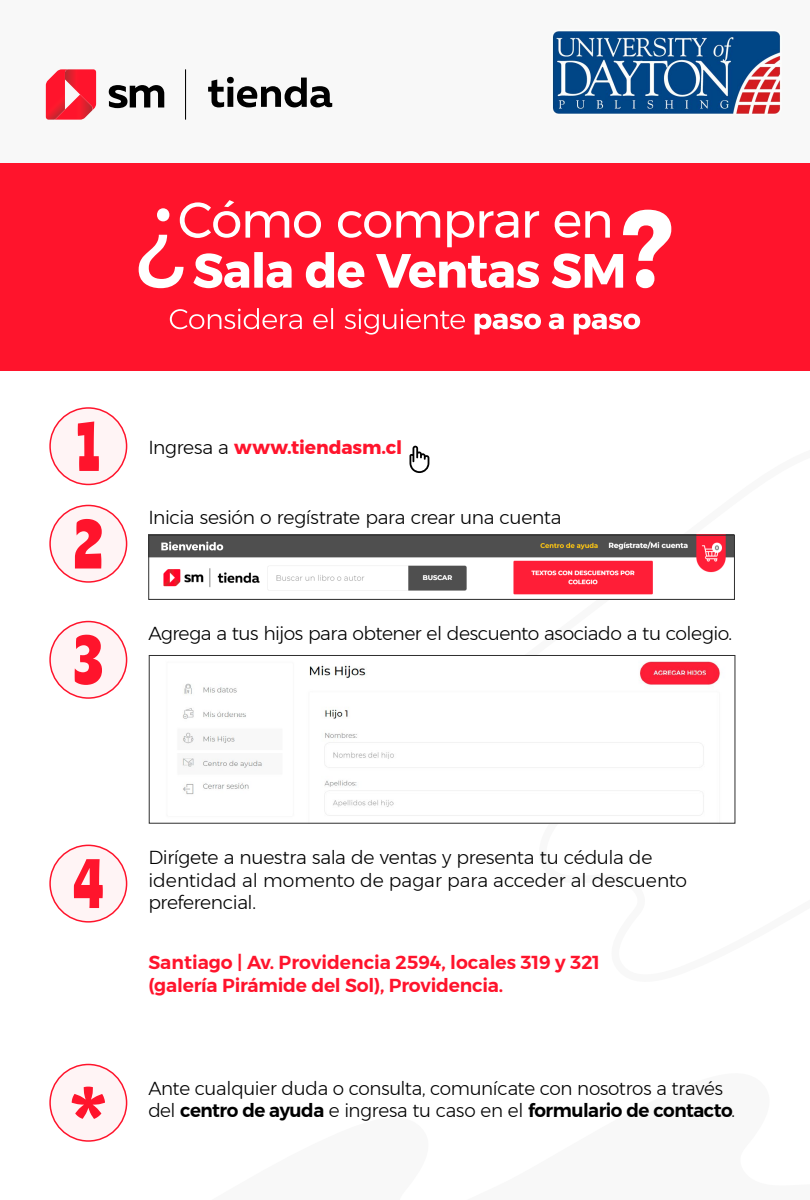
<style>
.page{position:relative;width:810px;height:1200px;background:#fff}
.page>*{position:absolute;margin:0;border:0;box-sizing:border-box;transform-origin:0 0}
.t1{font:300 18.75px/22.5px "Montserrat";letter-spacing:-.02em;color:#000}
.t2{font:600 18.75px/22.5px "Montserrat";color:#ff142c}
.t3{font:700 18.75px "Montserrat";letter-spacing:-.01em;color:#ff142c}
.s1{font-weight:300;color:#000}
.s2{font-weight:600}
</style>
<div class="page">
<div style="left:0;top:0;width:810px;height:164px;background:#f8f8f8"></div>
<div style="left:0;top:164px;width:810px;height:207px;background:#ff142c"></div>
<hr style="left:185px;top:69px;width:1px;height:51px;background:#000">
<svg style="left:208px;top:77px;width:124px;height:30px"></svg>
<svg style="left:109px;top:85px;width:55px;height:23px"></svg>
<svg style="left:46px;top:69px;width:50px;height:51px;background:#f63e50"></svg>
<svg style="left:170px;top:308px;width:470px;height:27px"></svg>
<svg style="left:139px;top:200px;width:532px;height:88px"></svg>
<div style="left:50px;top:845px;width:77px;height:77px;background:#fff4f5;border-radius:50%"></div>
<div style="left:49px;top:845px;width:78px;height:78px;border:2px solid #ff142c;border-radius:50%"></div>
<svg style="left:74px;top:859px;width:29px;height:49px"></svg>
<svg style="left:410px;top:446px;width:19px;height:27px"></svg>
<div style="left:50px;top:408px;width:77px;height:76px;background:#fff4f5;border-radius:50%"></div>
<div style="left:49px;top:407px;width:78px;height:78px;border:2px solid #ff142c;border-radius:50%"></div>
<svg style="left:78px;top:421px;width:21px;height:50px"></svg>
<div style="left:50px;top:1065px;width:77px;height:76px;background:#fff4f5;border-radius:50%"></div>
<div style="left:49px;top:1064px;width:78px;height:78px;border:2px solid #ff142c;border-radius:50%"></div>
<svg style="left:72px;top:1087px;width:33px;height:32px"></svg>
<div style="left:50px;top:622px;width:77px;height:76px;background:#fff4f5;border-radius:50%"></div>
<div style="left:49px;top:621px;width:78px;height:78px;border:2px solid #ff142c;border-radius:50%"></div>
<svg style="left:75px;top:635px;width:27px;height:50px"></svg>
<img style="left:182px;top:661px;width:538px;height:155px">
<div style="left:149px;top:655px;width:586px;height:169px;border:1px solid #2f2f2f"></div>
<div style="left:50px;top:505px;width:77px;height:77px;background:#fff4f5;border-radius:50%"></div>
<div style="left:49px;top:505px;width:78px;height:78px;border:2px solid #ff142c;border-radius:50%"></div>
<svg style="left:75px;top:519px;width:27px;height:50px"></svg>
<img style="left:150px;top:537px;width:583px;height:58px">
<div style="left:148px;top:535px;width:587px;height:65px;border:1px solid #2f2f2f"></div>
<svg style="left:161px;top:542px;width:62px;height:8px"></svg>
<img style="left:552px;top:31px;width:229px;height:83px">
<p class="t3" style="left:148px;top:432px;width:255px"><span class="s1">Ingresa a</span> www.tiendasm.cl</p>
<p class="t1" style="left:148px;top:506px;width:415px">Inicia sesión o regístrate para crear una cuenta</p>
<p class="t1" style="left:148px;top:622px;width:585px">Agrega a tus hijos para obtener el descuento asociado a tu colegio.</p>
<p class="t1" style="left:148px;top:846px;width:540px">Dirígete a nuestra sala de ventas y presenta tu cédula de identidad al momento de pagar para acceder al descuento preferencial.</p>
<p class="t2" style="left:148px;top:951px;width:453px">Santiago | Av. Providencia 2594, locales 319 y 321 (galería Pirámide del Sol), Providencia.</p>
<p class="t1" style="left:148px;top:1076px;width:588px">Ante cualquier duda o consulta, comunícate con nosotros a través del <span class="s2">centro de ayuda</span> e ingresa tu caso en el <span class="s2">formulario de contacto</span>.</p>
</div>
